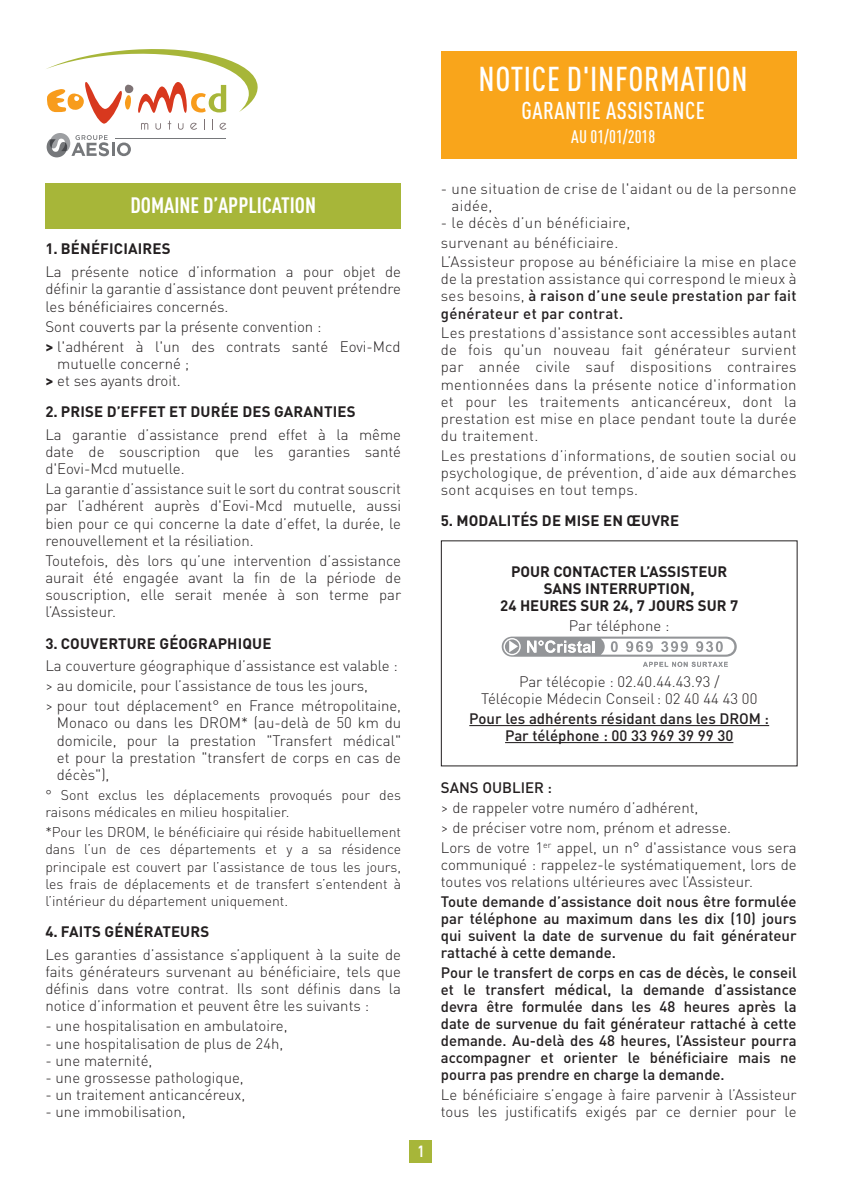
<style>
.page{position:relative;width:842px;height:1191px;background:#fff}
.page>*{position:absolute;margin:0;border:0;box-sizing:border-box;transform-origin:0 0}
.t1{font:500 condensed 34px "DIN Pro";letter-spacing:.02em;color:#fff}
.t2{font:500 condensed 24px "DIN Pro";letter-spacing:.02em;color:#fff}
.t3{font:700 condensed 22px "DIN Pro";color:#fff}
.t4{font:500 condensed 18px "DIN Pro";color:#fff}
.t5{font:700 condensed 16px "DIN Pro";color:#fff}
.t6{font:300 15px/17.2px "DIN Pro";color:#231f20;text-align:justify}
.t7{font:500 15px/17px "DIN Pro";color:#231f20;text-align:justify}
.t8{font:700 15px/17px "DIN Pro";letter-spacing:.01em;color:#231f20;text-align:center}
.t9{font:300 15px/19.8px "DIN Pro";letter-spacing:.02em;color:#231f20}
.t10{font:300 14px/17.2px "DIN Pro";color:#231f20}
.s1{font-weight:700}
.s2{font-weight:300}
</style>
<div class="page">
<div style="left:410px;top:1140px;width:22px;height:22px;background:#a7b639"></div>
<div style="left:45px;top:183px;width:356px;height:45px;background:#a7b639"></div>
<hr style="left:469px;top:725px;width:300px;height:1px;background:#231f20">
<hr style="left:505px;top:742px;width:228px;height:1px;background:#231f20">
<svg style="left:643px;top:662px;width:85px;height:5px"></svg>
<svg style="left:502px;top:636px;width:235px;height:20px"></svg>
<div style="left:441px;top:51px;width:356px;height:108px;background:#f9a51b"></div>
<svg style="left:46px;top:49px;width:212px;height:108px"></svg>
<hr style="left:115px;top:138px;width:111px;height:1px;background:#76787b">
<h3 class="t3" style="left:131px;top:189px;width:187px">DOMAINE D’APPLICATION</h3>
<p class="t8" style="left:45px;top:239px;width:127px">1. BÉNÉFICIAIRES</p>
<p class="t6" style="left:45px;top:262px;width:357px">La présente notice d’information a pour objet de définir la garantie d’assistance dont peuvent prétendre les bénéficiaires concernés.</p>
<p class="t6" style="left:45px;top:315px;width:357px;line-height:20px">Sont couverts par la présente convention :<br><span class="s1">&gt;</span> l'adhérent à l'un des contrats santé Eovi-Mcd</p>
<p class="t6" style="left:45px;top:353px;width:145px;text-indent:12px">mutuelle concerné ; <span class="s1">&gt;</span> et ses ayants droit.</p>
<p class="t8" style="left:45px;top:401px;width:312px">2. PRISE D’EFFET ET DURÉE DES GARANTIES</p>
<p class="t6" style="left:45px;top:425px;width:357px">La garantie d’assistance prend effet à la même date de souscription que les garanties santé d'Eovi-Mcd mutuelle.</p>
<p class="t6" style="left:45px;top:479px;width:357px">La garantie d’assistance suit le sort du contrat souscrit par l’adhérent auprès d'Eovi-Mcd mutuelle, aussi bien pour ce qui concerne la date d’effet, la durée, le renouvellement et la résiliation.</p>
<p class="t6" style="left:45px;top:550px;width:357px">Toutefois, dès lors qu’une intervention d’assistance aurait été engagée avant la fin de la période de souscription, elle serait menée à son terme par l’Assisteur.</p>
<p class="t8" style="left:45px;top:633px;width:228px">3. COUVERTURE GÉOGRAPHIQUE</p>
<p class="t6" style="left:45px;top:654px;width:357px;line-height:20px;text-align:left">La couverture géographique d’assistance est valable : &gt; au domicile, pour l’assistance de tous les jours,<br>&gt; pour tout déplacement° en France métropolitaine,</p>
<p class="t6" style="left:57px;top:713px;width:346px">Monaco ou dans les DROM* (au-delà de 50 km du domicile, pour la prestation "Transfert médical" et pour la prestation "transfert de corps en cas de décès"),</p>
<p class="t10" style="left:45px;top:785px;width:357px">° Sont exclus les déplacements provoqués pour des raisons médicales en milieu hospitalier.</p>
<p class="t10" style="left:45px;top:822px;width:357px;text-align:justify">*Pour les DROM, le bénéficiaire qui réside habituellement dans l’un de ces départements et y a sa résidence principale est couvert par l’assistance de tous les jours, les frais de déplacements et de transfert s’entendent à l’intérieur du département uniquement.</p>
<p class="t8" style="left:45px;top:921px;width:165px">4. FAITS GÉNÉRATEURS</p>
<p class="t6" style="left:45px;top:944px;width:357px">Les garanties d’assistance s’appliquent à la suite de faits générateurs survenant au bénéficiaire, tels que définis dans votre contrat. Ils sont définis dans la notice d’information et peuvent être les suivants :</p>
<p class="t6" style="left:45px;top:1016px;width:244px">- une hospitalisation en ambulatoire,</p>
<p class="t6" style="left:45px;top:1033px;width:239px">- une hospitalisation de plus de 24h,</p>
<p class="t6" style="left:45px;top:1050px;width:109px">- une maternité,</p>
<p class="t6" style="left:45px;top:1067px;width:200px">- une grossesse pathologique,</p>
<p class="t6" style="left:45px;top:1084px;width:202px">- un traitement anticancéreux,</p>
<p class="t6" style="left:45px;top:1101px;width:142px">- une immobilisation,</p>
<p class="t5" style="left:418px;top:1139px;width:8px">1</p>
<h1 class="t1" style="left:478px;top:54px;width:271px">NOTICE D'INFORMATION</h1>
<h2 class="t2" style="left:521px;top:93px;width:185px">GARANTIE ASSISTANCE</h2>
<p class="t4" style="left:571px;top:123px;width:86px">AU 01/01/2018</p>
<p class="t9" style="left:452px;top:178px;width:346px;line-height:17px;text-indent:-11px">- une situation de crise de l'aidant ou de la personne aidée,</p>
<p class="t9" style="left:441px;top:211px;width:357px">- le décès d’un bénéficiaire,<br>survenant au bénéficiaire.<br>L’Assisteur propose au bénéficiaire la mise en place</p>
<p class="t7" style="left:441px;top:269px;width:357px"><span class="s2">de la prestation assistance qui correspond le mieux à ses besoins,</span> à raison d’une seule prestation par fait générateur et par contrat.</p>
<p class="t6" style="left:441px;top:323px;width:357px">Les prestations d'assistance sont accessibles autant de fois qu'un nouveau fait générateur survient par année civile sauf dispositions contraires mentionnées dans la présente notice d'information et pour les traitements anticancéreux, dont la prestation est mise en place pendant toute la durée du traitement.</p>
<p class="t6" style="left:441px;top:445px;width:357px">Les prestations d’informations, de soutien social ou psychologique, de prévention, d’aide aux démarches sont acquises en tout temps.</p>
<p class="t8" style="left:441px;top:510px;width:240px">5. MODALITÉS DE MISE EN ŒUVRE</p>
<p class="t8" style="left:500px;top:561px;width:239px">POUR CONTACTER L’ASSISTEUR<br>SANS INTERRUPTION,<br>24 HEURES SUR 24, 7 JOURS SUR 7</p>
<p class="t6" style="left:569px;top:615px;width:102px">Par téléphone :</p>
<p class="t6" style="left:481px;top:671px;width:278px;text-align:center">Par télécopie : 02.40.44.43.93 /<br>Télécopie Médecin Conseil: 02 40 44 43 00</p>
<p class="t7" style="left:469px;top:708px;width:301px;text-align:center">Pour les adhérents résidant dans les DROM :<br>Par téléphone : 00 33 969 39 99 30</p>
<p class="t7" style="left:441px;top:778px;width:113px">SANS OUBLIER :</p>
<p class="t6" style="left:441px;top:796px;width:357px;line-height:19.8px;text-align:left">&gt; de rappeler votre numéro d’adhérent,<br>&gt; de préciser votre nom, prénom et adresse.<br>Lors de votre 1<sup>er</sup> appel, un n° d'assistance vous sera</p>
<p class="t6" style="left:441px;top:855px;width:357px">communiqué : rappelez-le systématiquement, lors de toutes vos relations ultérieures avec l’Assisteur.</p>
<p class="t7" style="left:441px;top:891px;width:357px">Toute demande d’assistance doit nous être formulée par téléphone au maximum dans les dix (10) jours qui suivent la date de survenue du fait générateur rattaché à cette demande.</p>
<p class="t7" style="left:441px;top:962px;width:357px">Pour le transfert de corps en cas de décès, le conseil et le transfert médical, la demande d’assistance devra être formulée dans les 48 heures après la date de survenue du fait générateur rattaché à cette demande. Au-delà des 48 heures, l’Assisteur pourra accompagner et orienter le bénéficiaire mais ne pourra pas prendre en charge la demande.</p>
<p class="t6" style="left:441px;top:1085px;width:357px">Le bénéficiaire s’engage à faire parvenir à l’Assisteur tous les justificatifs exigés par ce dernier pour le</p>
</div>
